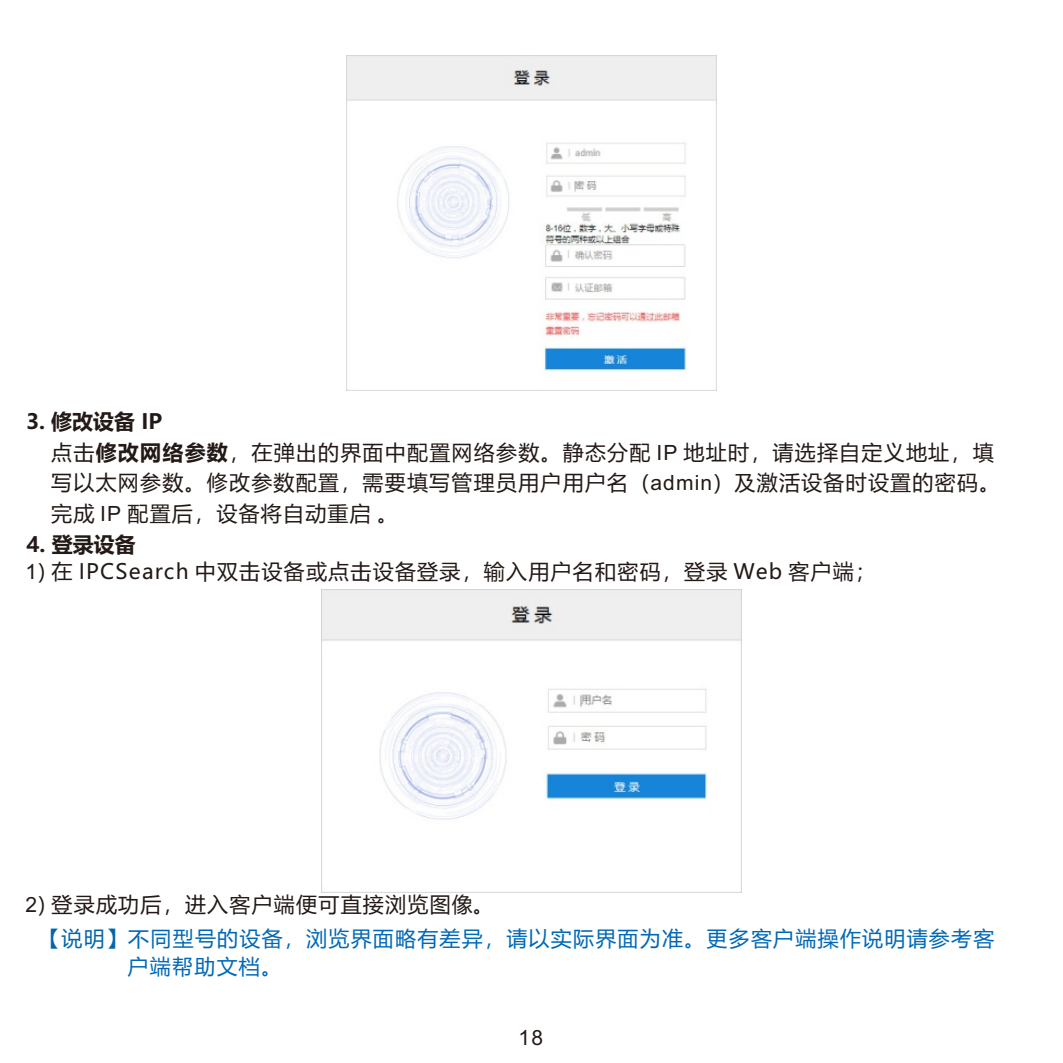
<style>
.page{position:relative;width:1063px;height:1063px;background:#fff}
.page>*{position:absolute;margin:0;border:0;box-sizing:border-box;transform-origin:0 0}
.t1{font:21px/30.6px "Microsoft Ya Hei";letter-spacing:.06em;color:#231916}
.t2{font:21px/34.5px "Microsoft Ya Hei";letter-spacing:.06em;color:#0068b7}
.t3{font:700 21px "Microsoft Ya Hei";color:#231916}
.t4{font:21px "Arial";color:#231916}
.s1{font-weight:700}
.s2{font-family:"Arial"}
.s3{font-family:"Arial";color:#231916}
.s4{color:#231916}
.s5{color:#0066a9}
</style>
<div class="page">
<img style="left:347px;top:56px;width:369px;height:315px">
<img style="left:322px;top:590px;width:419px;height:303px">
<p class="t1" style="left:51px;top:408px;width:951px;text-indent:-25px"><span class="s1">3. 修改设备 IP<br></span>点击<span class="s1">修改网络参数</span>，在弹出的界面中配置网络参数。静态分配 <span class="s2">IP</span> 地址时，请选择自定义地址，填写以太网参数。修改参数配置，需要填写管理员用户用户名（<span class="s2">admin</span>）及激活设备时设置的密码。完成 <span class="s2">IP</span> 配置后，设备将自动重启 。</p>
<p class="t3" style="left:26px;top:534px;width:111px">4. 登录设备</p>
<p class="t1" style="left:26px;top:558px;width:852px"><span class="s2">1</span>) 在 IPCSearch 中双击设备或点击设备登录，输入用户名和密码，登录 Web 客户端；</p>
<p class="t2" style="left:39px;top:889px;width:957px;text-indent:-14px"><span class="s3">2</span><span class="s4">) 登录成功后，进入客户端便可直接浏览图像。<br></span><span class="s5">【说明】</span>不同型号的设备，浏览界面略有差异，请以实际界面为准。更多客户端操作说明请参考客</p>
<p class="t2" style="left:128px;top:951px;width:156px">户端帮助文档。</p>
<p class="t4" style="left:519px;top:1030px;width:26px">18</p>
</div>
